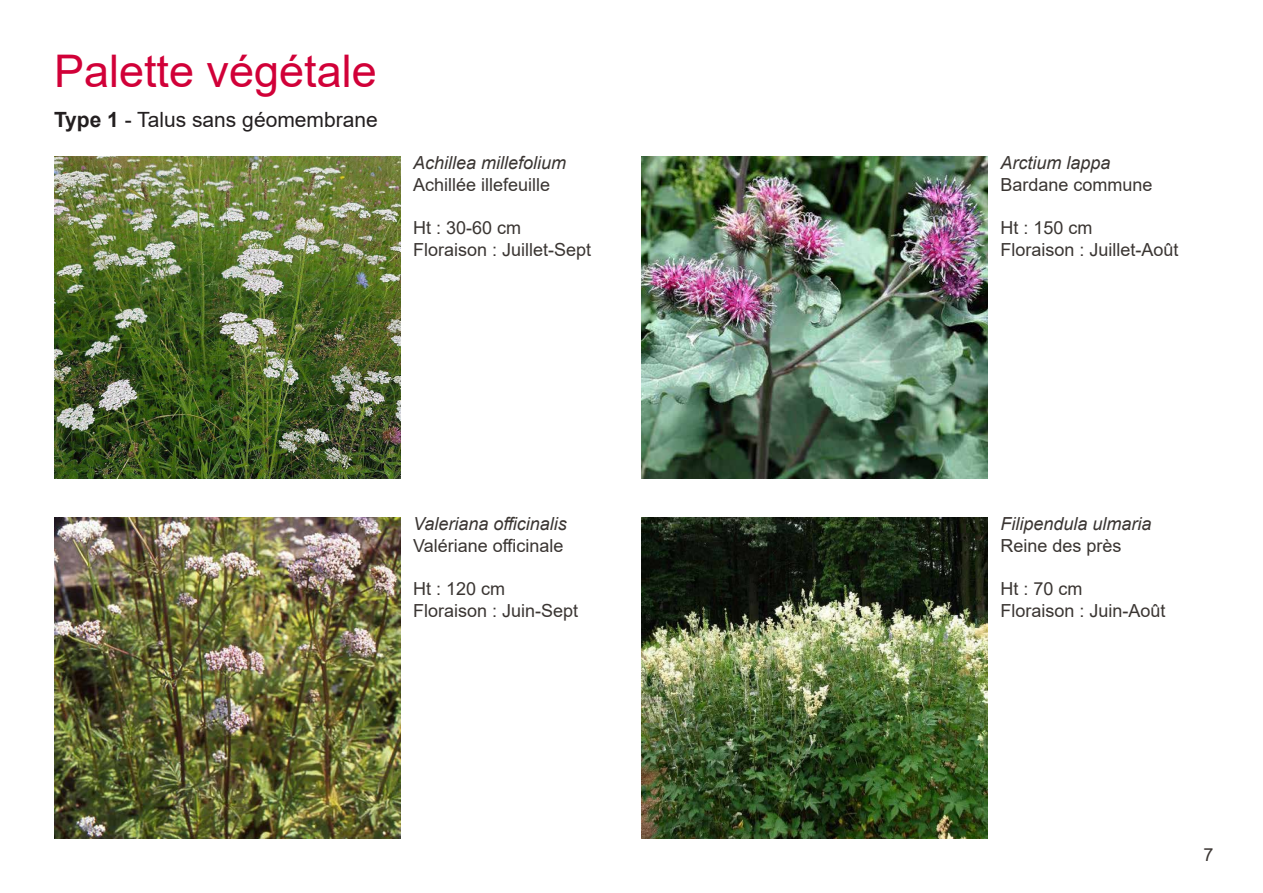
<style>
.page{position:relative;width:1263px;height:893px;background:#fff}
.page>*{position:absolute;margin:0;border:0;box-sizing:border-box;transform-origin:0 0}
.t1{font:45px "Arial";color:#d10038}
.t2{font:21px "Arial";color:#231f20}
.t3{font:18px "Arial";color:#3a3532}
.t4{font:italic 18px "Arial";color:#3a3532}
.s1{font-weight:700}
</style>
<div class="page">
<img style="left:54px;top:156px;width:346px;height:322px">
<img style="left:54px;top:517px;width:346px;height:322px">
<img style="left:641px;top:156px;width:346px;height:322px">
<img style="left:641px;top:517px;width:346px;height:322px">
<p class="t1" style="left:54px;top:40px;width:324px">Palette végétale</p>
<p class="t2" style="left:54px;top:105px;width:325px"><span class="s1">Type 1</span> - Talus sans géomembrane</p>
<p class="t4" style="left:413px;top:151px;width:155px">Achillea millefolium</p>
<p class="t3" style="left:413px;top:172px;width:139px">Achillée illefeuille</p>
<p class="t3" style="left:413px;top:215px;width:110px">Ht : 30-60 cm</p>
<p class="t3" style="left:413px;top:237px;width:180px">Floraison : Juillet-Sept</p>
<p class="t4" style="left:413px;top:512px;width:155px">Valeriana officinalis</p>
<p class="t3" style="left:413px;top:533px;width:152px">Valériane officinale</p>
<p class="t3" style="left:413px;top:576px;width:94px">Ht : 120 cm</p>
<p class="t3" style="left:413px;top:598px;width:167px">Floraison : Juin-Sept</p>
<p class="t4" style="left:1000px;top:151px;width:112px">Arctium lappa</p>
<p class="t3" style="left:1000px;top:172px;width:154px">Bardane commune</p>
<p class="t3" style="left:1000px;top:215px;width:94px">Ht : 150 cm</p>
<p class="t3" style="left:1000px;top:237px;width:180px">Floraison : Juillet-Août</p>
<p class="t4" style="left:1000px;top:512px;width:153px">Filipendula ulmaria</p>
<p class="t3" style="left:1000px;top:533px;width:123px">Reine des près</p>
<p class="t3" style="left:1000px;top:576px;width:84px">Ht : 70 cm</p>
<p class="t3" style="left:1000px;top:598px;width:167px">Floraison : Juin-Août</p>
<p class="t3" style="left:1203px;top:843px;width:12px">7</p>
</div>
